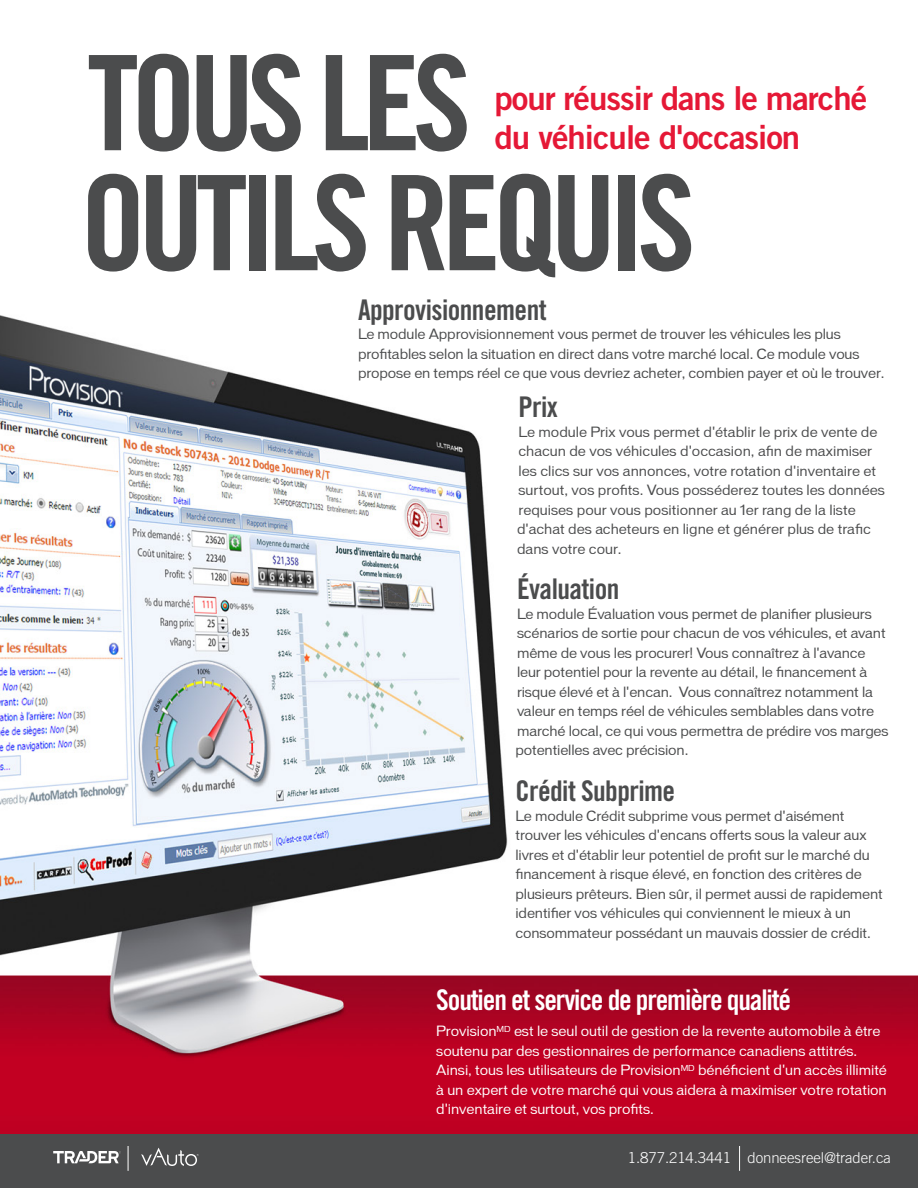
<style>
.page{position:relative;width:918px;height:1188px;background:#fff}
.page>*{position:absolute;margin:0;border:0;box-sizing:border-box;transform-origin:0 0}
.mw_head{font:131.85px/120px "Trade Gothic Bold Cond Twenty";letter-spacing:-.06em;color:#4b4c4d}
.mw_body_flap{font:33px/39px "Trade Gothic Bold Two";letter-spacing:-.03em;color:#e51836}
.mw_subhead{font:28.5px "Trade Gothic Bold Cond Twenty";letter-spacing:-.02em;color:#4b4c4d}
.mw_intro_subhead__2{font:28.5px "Trade Gothic Bold Cond Twenty";letter-spacing:-.04em;color:#fff}
.mw_body{font:300 15px "Trade Gothic";letter-spacing:-.005em;color:#fff}
.mw_subhead-2{font:13.5px/19.5px "Vonnes";letter-spacing:-.01em;color:#4b4c4d}
.mw_intro_body{font:13.5px/19.5px "Vonnes";letter-spacing:-.005em;color:#fff}
</style>
<div class="page">
<img style="left:0;top:315px;width:918px;height:819px">
<div style="left:0;top:1134px;width:918px;height:54px;background:#4b4c4d"></div>
<svg style="left:53px;top:1146px;width:146px;height:25px"></svg>
<svg style="left:739px;top:1146px;width:1px;height:25px"></svg>
<p class="mw_head" style="left:80px;top:42px;width:617px">TOUS LES<br>OUTILS REQUIS</p>
<p class="mw_body_flap" style="left:495px;top:78px;width:374px">pour réussir dans le marché du véhicule d'occasion</p>
<p class="mw_subhead" style="left:358px;top:292px;width:190px">Approvisionnement</p>
<p class="mw_subhead-2" style="left:358px;top:324px;width:528px">Le module Approvisionnement vous permet de trouver les véhicules les plus profitables selon la situation en direct dans votre marché local. Ce module vous propose en temps réel ce que vous devriez acheter, combien payer et où le trouver.</p>
<p class="mw_subhead" style="left:519px;top:390px;width:41px">Prix</p>
<p class="mw_subhead-2" style="left:517px;top:422px;width:369px">Le module Prix vous permet d'établir le prix de vente de chacun de vos véhicules d'occasion, afin de maximiser les clics sur vos annonces, votre rotation d'inventaire et surtout, vos profits. Vous posséderez toutes les données requises pour vous positionner au 1er rang de la liste d'achat des acheteurs en ligne et générer plus de trafic dans votre cour.</p>
<p class="mw_subhead" style="left:517px;top:572px;width:104px">Évaluation</p>
<p class="mw_subhead-2" style="left:516px;top:604px;width:375px">Le module Évaluation vous permet de planifier plusieurs scénarios de sortie pour chacun de vos véhicules, et avant même de vous les procurer! Vous connaîtrez à l'avance leur potentiel pour la revente au détail, le financement à risque élevé et à l'encan. Vous connaîtrez notamment la valeur en temps réel de véhicules semblables dans votre marché local, ce qui vous permettra de prédire vos marges potentielles avec précision.</p>
<p class="mw_subhead" style="left:516px;top:774px;width:161px">Crédit Subprime</p>
<p class="mw_subhead-2" style="left:516px;top:806px;width:369px">Le module Crédit subprime vous permet d'aisément trouver les véhicules d'encans offerts sous la valeur aux livres et d'établir leur potentiel de profit sur le marché du financement à risque élevé, en fonction des critères de plusieurs prêteurs. Bien sûr, il permet aussi de rapidement identifier vos véhicules qui conviennent le mieux à un consommateur possédant un mauvais dossier de crédit.</p>
<p class="mw_intro_subhead__2" style="left:436px;top:983px;width:356px">Soutien et service de première qualité</p>
<p class="mw_intro_body" style="left:436px;top:1022px;width:452px">Provision<sup>MD</sup> est le seul outil de gestion de la revente automobile à être soutenu par des gestionnaires de performance canadiens attitrés.<br>Ainsi, tous les utilisateurs de Provision<sup>MD</sup> bénéficient d'un accès illimité à un expert de votre marché qui vous aidera à maximiser votre rotation d'inventaire et surtout, vos profits.</p>
<p class="mw_body" style="left:597px;top:1149px;width:267px">1-877-214-34 1 donneesreel@trade .ca</p>
<p class="mw_body" style="left:628px;top:1149px;width:265px">1.877.214.3441 donneesreel@trader.ca</p>
</div>
